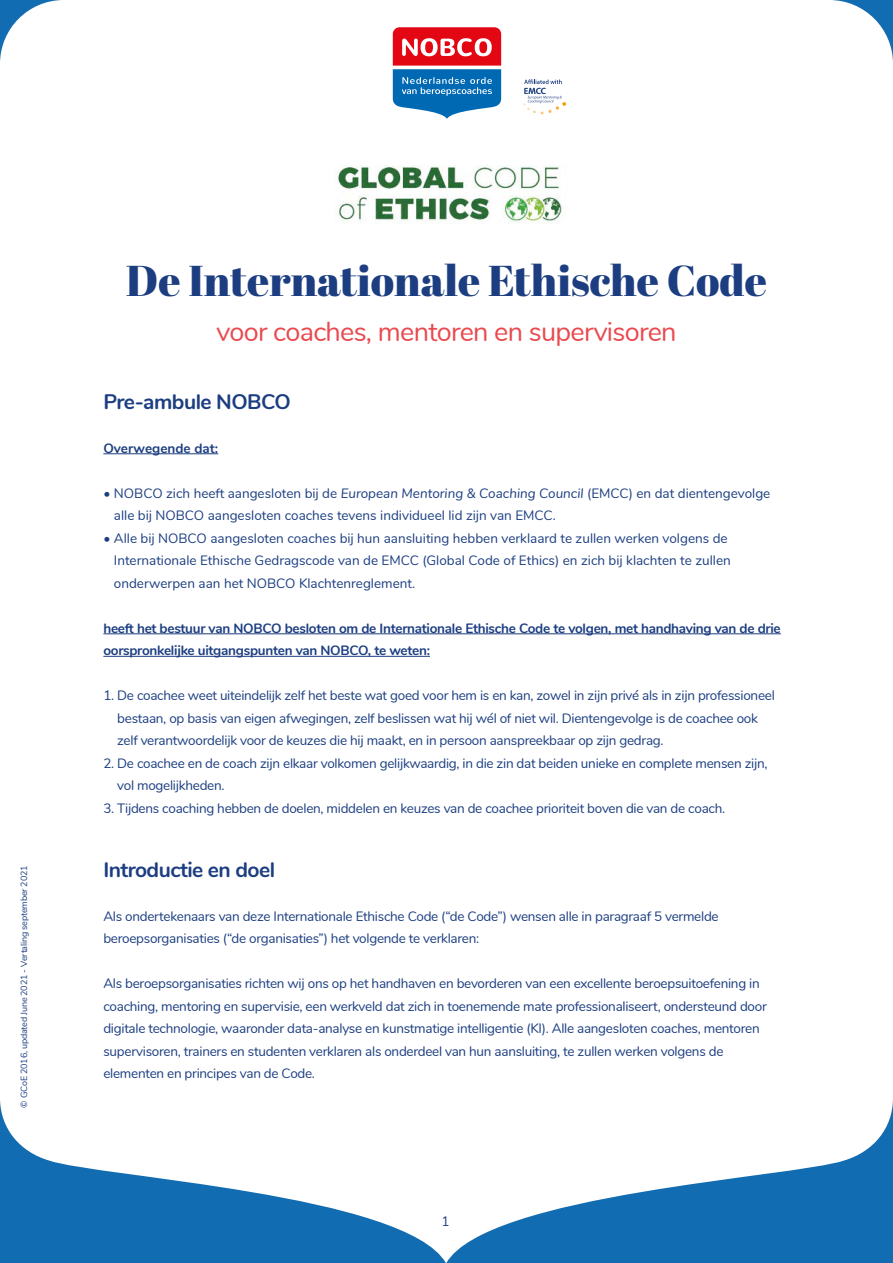
<style>
.page{position:relative;width:893px;height:1263px;background:#fff}
.page>*{position:absolute;margin:0;border:0;box-sizing:border-box;transform-origin:0 0}
.t1{font:43.05px "Abril Fatface";color:#1c3e81}
.t2{font:27px "Nunito";letter-spacing:-.025em;color:#e94a4f}
.t3{font:700 21px "Nunito";letter-spacing:-.025em;color:#1c3e81}
.t4{font:13.5px/22.5px "Nunito";letter-spacing:-.02em;color:#1c3e81}
.t5{font:13.5px/22.5px "Nunito";color:#1c3e81}
.t6{font:700 13.5px/22.5px "Nunito";letter-spacing:-.02em;color:#1c3e81}
.t7{font:700 13.5px "Nunito";color:#1c3e81}
.t8{font:9px "Nunito";letter-spacing:-.02em;color:#1c3e81}
.s1{font-style:italic}
</style>
<div class="page">
<div style="left:0;top:0;width:893px;height:81px;background:#126cb1"></div>
<div style="left:0;top:0;width:893px;height:270px;background:#fff;border-radius:64px"></div>
<svg style="left:1px;top:1101px;width:892px;height:162px"></svg>
<svg style="left:393px;top:27px;width:108px;height:92px"></svg>
<svg style="left:523px;top:79px;width:43px;height:36px"></svg>
<hr style="left:103px;top:453px;width:115px;height:1px;background:#1c3e81">
<hr style="left:103px;top:633px;width:678px;height:1px;background:#1c3e81">
<hr style="left:103px;top:656px;width:327px;height:1px;background:#1c3e81">
<svg style="left:0;top:1101px;width:1px;height:162px"></svg>
<img style="left:338px;top:165px;width:224px;height:58px">
<p class="t8" style="left:17px;top:1107px;width:244px;rotate:-90deg">© GCoE 2016, updated June 2021 - Vertaling september 2021</p>
<h1 class="t1" style="left:126px;top:256px;width:642px">De Internationale Ethische Code</h1>
<h2 class="t2" style="left:216px;top:322px;width:462px">voor coaches, mentoren en supervisoren</h2>
<h3 class="t3" style="left:103px;top:393px;width:189px">Pre-ambule NOBCO</h3>
<p class="t7" style="left:103px;top:442px;width:116px">Overwegende dat:</p>
<p class="t5" style="left:114px;top:481px;width:658px;text-indent:-11px">• NOBCO zich heeft aangesloten bij de <span class="s1">European Mentoring &amp; Coaching Council</span> (EMCC) en dat dientengevolge alle bij NOBCO aangesloten coaches tevens individueel lid zijn van EMCC.</p>
<p class="t5" style="left:114px;top:526px;width:618px;text-indent:-11px">• Alle bij NOBCO aangesloten coaches bij hun aansluiting hebben verklaard te zullen werken volgens de<br>Internationale Ethische Gedragscode van de EMCC (Global Code of Ethics) en zich bij klachten te zullen onderwerpen aan het NOBCO Klachtenreglement.</p>
<p class="t6" style="left:103px;top:618px;width:679px">heeft het bestuur van NOBCO besloten om de Internationale Ethische Code te volgen, met handhaving van de drie oorspronkelijke uitgangspunten van NOBCO, te weten:</p>
<p class="t4" style="left:117px;top:684px;width:659px;text-indent:-14px">1. De coachee weet uiteindelijk zelf het beste wat goed voor hem is en kan, zowel in zijn privé als in zijn professioneel bestaan, op basis van eigen afwegingen, zelf beslissen wat hij wél of niet wil. Dientengevolge is de coachee ook zelf verantwoordelijk voor de keuzes die hij maakt, en in persoon aanspreekbaar op zijn gedrag.</p>
<p class="t4" style="left:117px;top:751px;width:652px;text-indent:-14px">2. De coachee en de coach zijn elkaar volkomen gelijkwaardig, in die zin dat beiden unieke en complete mensen zijn, vol mogelijkheden.</p>
<p class="t4" style="left:103px;top:796px;width:623px">3. Tijdens coaching hebben de doelen, middelen en keuzes van de coachee prioriteit boven die van de coach.</p>
<h3 class="t3" style="left:103px;top:861px;width:173px">Introductie en doel</h3>
<p class="t4" style="left:103px;top:904px;width:617px">Als ondertekenaars van deze Internationale Ethische Code (“de Code”) wensen alle in paragraaf 5 vermelde beroepsorganisaties (“de organisaties”) het volgende te verklaren:</p>
<p class="t4" style="left:103px;top:972px;width:665px">Als beroepsorganisaties richten wij ons op het handhaven en bevorderen van een excellente beroepsuitoefening in coaching, mentoring en supervisie, een werkveld dat zich in toenemende mate professionaliseert, ondersteund door digitale technologie, waaronder data-analyse en kunstmatige intelligentie (KI). Alle aangesloten coaches, mentoren supervisoren, trainers en studenten verklaren als onderdeel van hun aansluiting, te zullen werken volgens de elementen en principes van de Code.</p>
<p class="t4" style="left:441px;top:1211px;width:10px">1</p>
</div>
